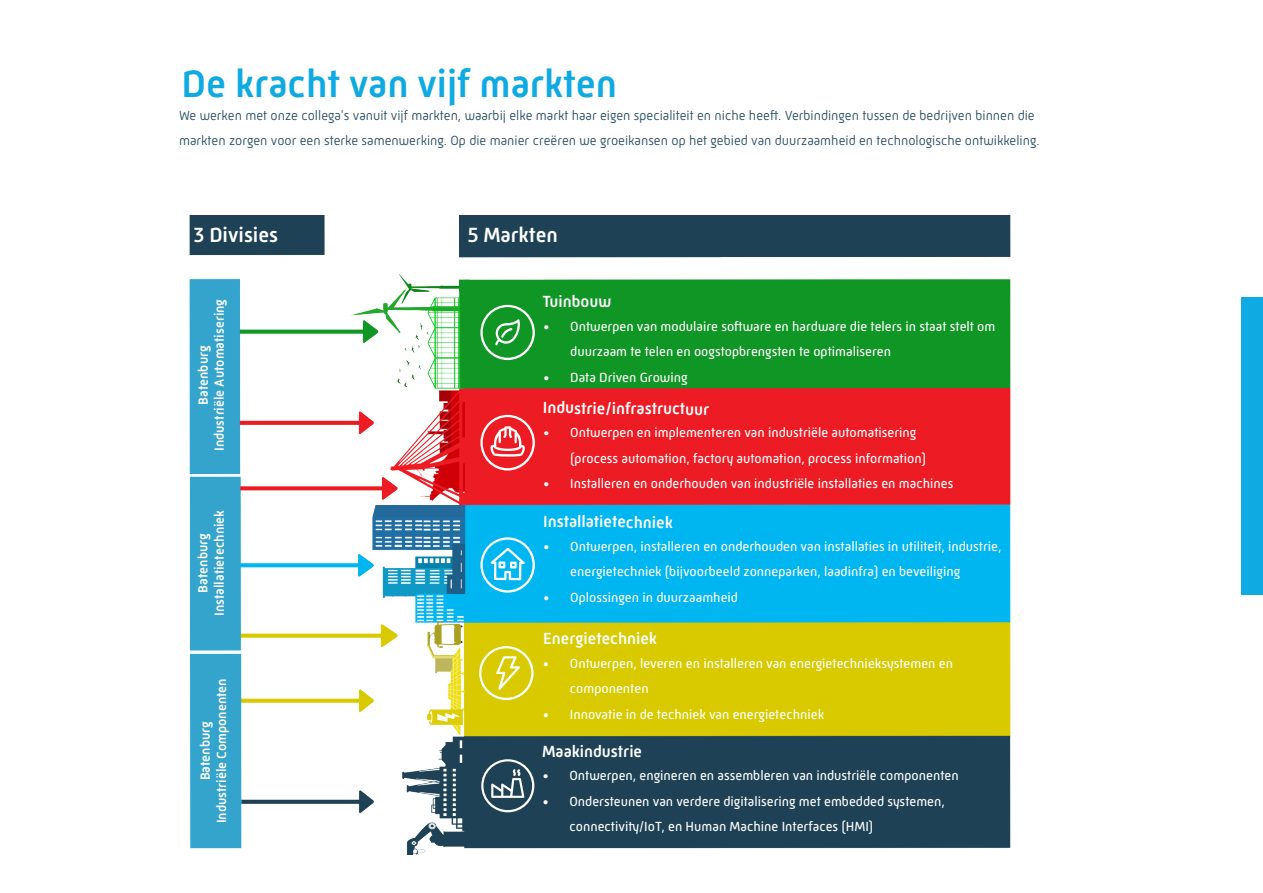
<style>
.page{position:relative;width:1263px;height:893px;background:#fff}
.page>*{position:absolute;margin:0;border:0;box-sizing:border-box;transform-origin:0 0}
.Lopende_tekst{font:500 39px "Mic 32 New";color:#0faae2}
.t1{font:500 21px "Mic 32 New";color:#fff}
.t2{font:500 16.5px "Mic 32 New";color:#fff}
.t3{font:13.5px/25.5px "Mic 32 New";color:#fff}
.Lopende_tekst-2{font:300 13.5px/25.5px "Mic 32 New";color:#1f465c}
.t4{font:500 13.5px "Mic 32 New";color:#fff}
</style>
<div class="page">
<img style="left:189px;top:216px;width:822px;height:638px">
<div style="left:1242px;top:298px;width:21px;height:297px;background:#0faae2"></div>
<svg style="left:480px;top:305px;width:55px;height:55px;background:#3daa4e"></svg>
<svg style="left:480px;top:415px;width:55px;height:56px"></svg>
<svg style="left:480px;top:537px;width:55px;height:56px"></svg>
<svg style="left:479px;top:646px;width:55px;height:54px;background:#e0d432"></svg>
<svg style="left:481px;top:759px;width:53px;height:53px;background:#506b7b"></svg>
<p class="Lopende_tekst" style="left:181px;top:61px;width:437px">De kracht van vijf markten</p>
<p class="Lopende_tekst-2" style="left:179px;top:102px;width:862px">We werken met onze collega's vanuit vijf markten, waarbij elke markt haar eigen specialiteit en niche heeft. Verbindingen tussen de bedrijven binnen die markten zorgen voor een sterke samenwerking. Op die manier creëren we groeikansen op het gebied van duurzaamheid en technologische ontwikkeling.</p>
<p class="t1" style="left:194px;top:223px;width:86px">3 Divisies</p>
<p class="t1" style="left:468px;top:223px;width:92px">5 Markten</p>
<p class="t4" style="left:212px;top:451px;width:154px;rotate:-90deg">Industriële Automatisering</p>
<p class="t4" style="left:195px;top:405px;width:61px;rotate:-90deg">Batenburg</p>
<p class="t4" style="left:211px;top:616px;width:107px;rotate:-90deg">Installatietechniek</p>
<p class="t4" style="left:195px;top:592px;width:61px;rotate:-90deg">Batenburg</p>
<p class="t4" style="left:214px;top:823px;width:147px;rotate:-90deg">Industriële Componenten</p>
<p class="t4" style="left:198px;top:780px;width:61px;rotate:-90deg">Batenburg</p>
<p class="t2" style="left:542px;top:292px;width:71px">Tuinbouw</p>
<p class="t3" style="left:570px;top:313px;width:427px;text-indent:-27px">• Ontwerpen van modulaire software en hardware die telers in staat stelt om duurzaam te telen en oogstopbrengsten te optimaliseren</p>
<p class="t3" style="left:543px;top:364px;width:146px">• Data Driven Growing</p>
<p class="t2" style="left:543px;top:397px;width:168px;rotate:1deg">Industrie/infrastructuur</p>
<p class="t3" style="left:570px;top:420px;width:357px;text-indent:-27px">• Ontwerpen en implementeren van industriële automatisering (process automation, factory automation, process information)</p>
<p class="t3" style="left:543px;top:471px;width:412px">• Installeren en onderhouden van industriële installaties en machines</p>
<p class="t2" style="left:543px;top:511px;width:131px;rotate:1deg">Installatietechniek</p>
<p class="t3" style="left:570px;top:533px;width:433px;text-indent:-27px">• Ontwerpen, installeren en onderhouden van installaties in utiliteit, industrie, energietechniek (bijvoorbeeld zonneparken, laadinfra) en beveiliging</p>
<p class="t3" style="left:543px;top:584px;width:196px">• Oplossingen in duurzaamheid</p>
<p class="t2" style="left:543px;top:629px;width:115px">Energietechniek</p>
<p class="t3" style="left:570px;top:650px;width:385px;text-indent:-27px">• Ontwerpen, leveren en installeren van energietechnieksystemen en componenten</p>
<p class="t3" style="left:543px;top:701px;width:283px">• Innovatie in de techniek van energietechniek</p>
<p class="t2" style="left:542px;top:742px;width:102px">Maakindustrie</p>
<p class="t3" style="left:542px;top:763px;width:418px">• Ontwerpen, engineren en assembleren van industriële componenten</p>
<p class="t3" style="left:569px;top:788px;width:377px;text-indent:-27px">• Ondersteunen van verdere digitalisering met embedded systemen, connectivity/IoT, en Human Machine Interfaces (HMI)</p>
</div>
